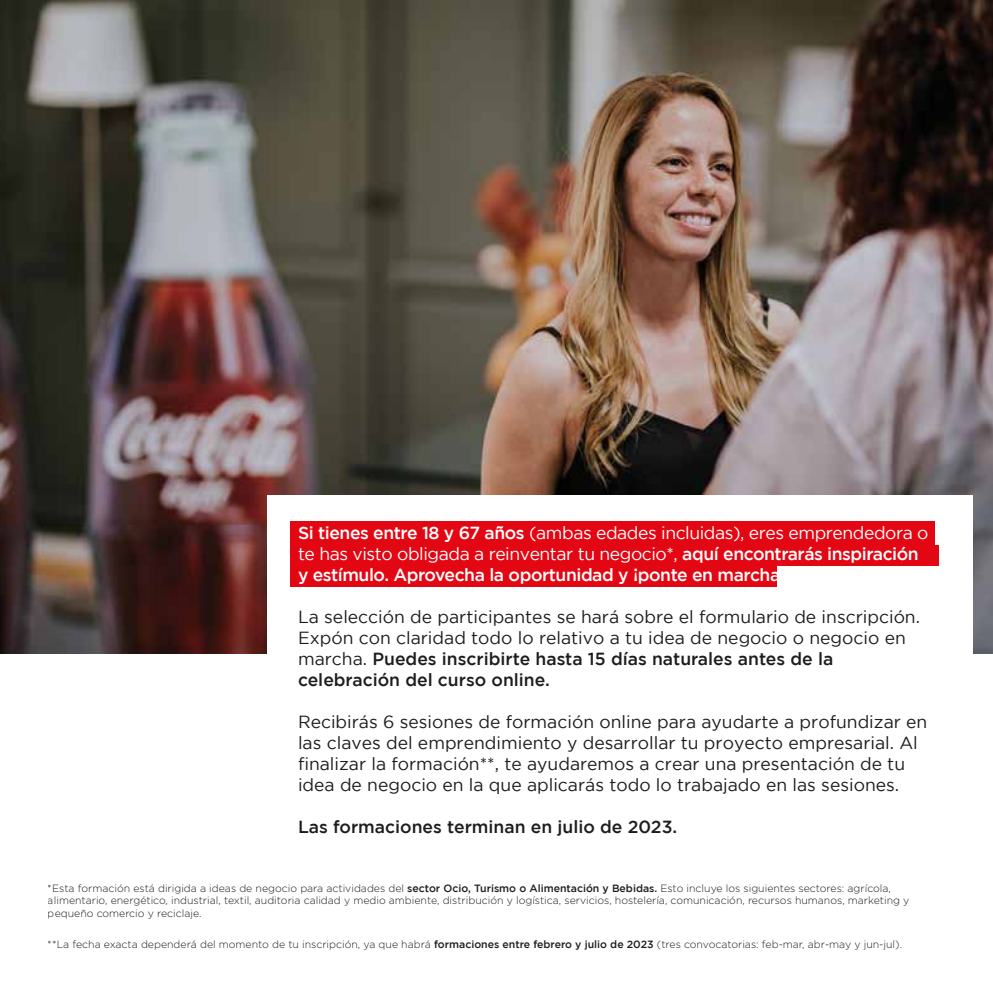
<style>
.page{position:relative;width:993px;height:993px;background:#fff}
.page>*{position:absolute;margin:0;border:0;box-sizing:border-box;transform-origin:0 0}
.t1{font:17.5px/21px "Gotham";color:#1d1d1b}
.t2{font:500 17.5px/21px "Gotham";letter-spacing:-.025em;color:#fff}
.t3{font:500 17.5px "Gotham";color:#1d1d1b}
.t4{font:300 10.5px/12.6px "Gotham";color:#1d1d1b}
.s1{font-weight:400}
.s2{font-weight:500}
</style>
<div class="page">
<img style="left:0;top:0;width:992px;height:653px">
<div style="left:267px;top:495px;width:705px;height:405px;background:#fff"></div>
<div style="left:290px;top:520px;width:644px;height:25px;background:#e30613"></div>
<div style="left:290px;top:545px;width:648px;height:21px;background:#e30613"></div>
<div style="left:290px;top:565px;width:485px;height:22px;background:#e30613"></div>
<h1 class="t2" style="left:298px;top:521px;width:631px">Si tienes entre 18 y 67 años <span class="s1">(ambas edades incluidas), eres emprendedora o te has visto obligada a reinventar tu negocio*,</span> aquí encontrarás inspiración y estímulo. Aprovecha la oportunidad y ¡ponte en marcha!</h1>
<h1 class="t1" style="left:298px;top:605px;width:623px">La selección de participantes se hará sobre el formulario de inscripción.<br>Expón con claridad todo lo relativo a tu idea de negocio o negocio en marcha. <span class="s2">Puedes inscribirte hasta 15 días naturales antes de la celebración del curso online.</span></h1>
<p class="t1" style="left:298px;top:710px;width:630px">Recibirás 6 sesiones de formación online para ayudarte a profundizar en las claves del emprendimiento y desarrollar tu proyecto empresarial. Al finalizar la formación**, te ayudaremos a crear una presentación de tu idea de negocio en la que aplicarás todo lo trabajado en las sesiones.</p>
<h1 class="t3" style="left:298px;top:816px;width:380px">Las formaciones terminan en julio de 2023.</h1>
<p class="t4" style="left:48px;top:881px;width:862px">*Esta formación está dirigida a ideas de negocio para actividades del <span class="s2">sector Ocio, Turismo o Alimentación y Bebidas.</span> Esto incluye los siguientes sectores: agrícola, alimentario, energético, industrial, textil, auditoria calidad y medio ambiente, distribución y logística, servicios, hostelería, comunicación, recursos humanos, marketing y pequeño comercio y reciclaje.</p>
<p class="t4" style="left:48px;top:937px;width:855px">**La fecha exacta dependerá del momento de tu inscripción, ya que habrá <span class="s2">formaciones entre febrero y julio de 2023</span> (tres convocatorias: feb-mar, abr-may y jun-jul).</p>
</div>
